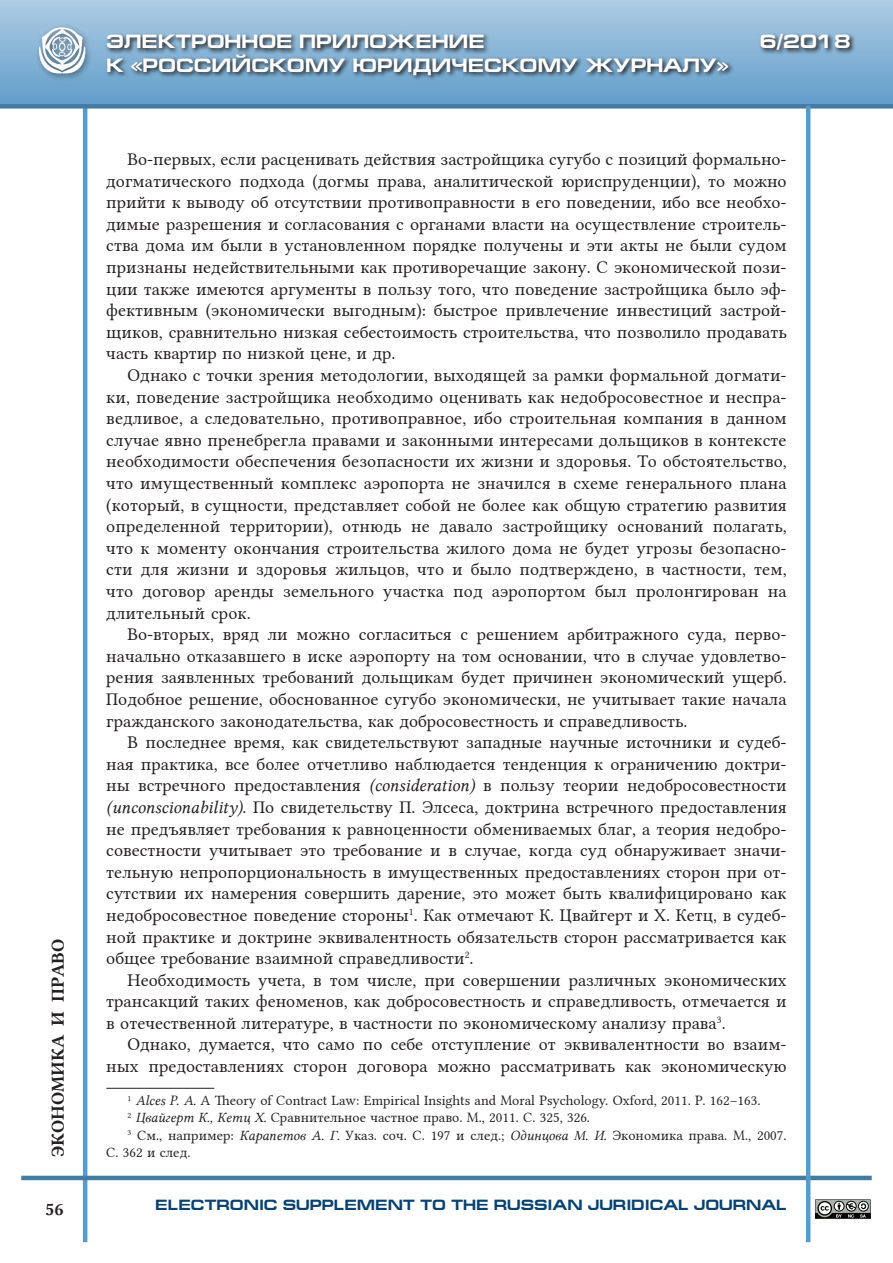
<style>
.page{position:relative;width:893px;height:1263px;background:#fff}
.page>*{position:absolute;margin:0;border:0;box-sizing:border-box;transform-origin:0 0}
.t1{font:700 19.5px "Europe Ext";color:#fff}
.Э-РЮЖ__Текст_статьи{font:18px/21.6px "Lin Libertine";color:#231f20;text-align:justify}
.t2{font:18px "Lin Libertine B";color:#231f20}
.t3{font:700 15px "Europe Ext";color:#084271}
.Э-РЮЖ__Сноска{font:14.25px/17.1px "Lin Libertine";color:#231f20}
.s1{font-family:"Lin Libertine I"}
</style>
<div class="page">
<div style="left:0;top:0;width:893px;height:106px;background:linear-gradient(to bottom,#aecce4,#619dc9)"></div>
<hr style="left:83px;top:106px;width:4px;height:1136px;background:#569bca">
<hr style="left:21px;top:1176px;width:851px;height:4px;background:#447ba3">
<div style="left:0;top:104px;width:893px;height:5px;background:#447ba3"></div>
<div style="left:35px;top:24px;width:58px;height:58px;background:#231f20;opacity:.63"></div>
<img style="left:39px;top:27px;width:49px;height:48px">
<svg style="left:105px;top:31px;width:751px;height:50px;background:#7196b2"></svg>
<hr style="left:806px;top:106px;width:4px;height:1136px;background:#569bca">
<svg style="left:815px;top:1199px;width:56px;height:20px"></svg>
<hr style="left:106px;top:1088px;width:108px;height:1px;background:#231f20">
<p class="t2" style="left:46px;top:1157px;width:219px;rotate:-90deg">ЭКОНОМИКА И ПРАВО</p>
<p class="t2" style="left:45px;top:1197px;width:20px">56</p>
<p class="t1" style="left:106px;top:31px;width:380px">ЭЛЕКТРОННОЕ ПРИЛОЖЕНИЕ</p>
<p class="t1" style="left:760px;top:31px;width:92px">6/2018</p>
<p class="t1" style="left:106px;top:54px;width:624px">К «РОССИЙСКОМУ ЮРИДИЧЕСКОМУ ЖУРНАЛУ»</p>
<p class="Э-РЮЖ__Текст_статьи" style="left:106px;top:146px;width:682px;text-indent:21px">Во-первых, если расценивать действия застройщика сугубо с позиций формально&shy;догматического подхода (догмы права, аналитической юриспруденции), то можно прийти к выводу об отсутствии противоправности в его поведении, ибо все необхо&shy;димые разрешения и согласования с органами власти на осуществление строитель&shy;ства дома им были в установленном порядке получены и эти акты не были судом признаны недействительными как противоречащие закону. С экономической пози&shy;ции также имеются аргументы в пользу того, что поведение застройщика было эф&shy;фективным (экономически выгодным): быстрое привлечение инвестиций застрой&shy;щиков, сравнительно низкая себестоимость строительства, что позволило продавать часть квартир по низкой цене, и др.</p>
<p class="Э-РЮЖ__Текст_статьи" style="left:106px;top:362px;width:682px;text-indent:21px">Однако с точки зрения методологии, выходящей за рамки формальной догмати&shy;ки, поведение застройщика необходимо оценивать как недобросовестное и неспра&shy;ведливое, а следовательно, противоправное, ибо строительная компания в данном случае явно пренебрегла правами и законными интересами дольщиков в контексте необходимости обеспечения безопасности их жизни и здоровья. То обстоятельство, что имущественный комплекс аэропорта не значился в схеме генерального плана (который, в сущности, представляет собой не более как общую стратегию развития определенной территории), отнюдь не давало застройщику оснований полагать, что к моменту окончания строительства жилого дома не будет угрозы безопасно&shy;сти для жизни и здоровья жильцов, что и было подтверждено, в частности, тем, что договор аренды земельного участка под аэропортом был пролонгирован на длительный срок.</p>
<p class="Э-РЮЖ__Текст_статьи" style="left:106px;top:621px;width:682px;text-indent:21px">Во-вторых, вряд ли можно согласиться с решением арбитражного суда, перво&shy;начально отказавшего в иске аэропорту на том основании, что в случае удовлетво&shy;рения заявленных требований дольщикам будет причинен экономический ущерб.<br>Подобное решение, обоснованное сугубо экономически, не учитывает такие начала гражданского законодательства, как добросовестность и справедливость.</p>
<p class="Э-РЮЖ__Текст_статьи" style="left:106px;top:729px;width:682px;text-indent:21px">В последнее время, как свидетельствуют западные научные источники и судеб&shy;ная практика, все более отчетливо наблюдается тенденция к ограничению доктри&shy;ны встречного предоставления <span class="s1">(consideration)</span> в пользу теории недобросовестности <span class="s1">(unconscionability)</span>. По свидетельству П. Элсеса, доктрина встречного предоставления не предъявляет требования к равноценности обмениваемых благ, а теория недобро&shy;совестности учитывает это требование и в случае, когда суд обнаруживает значи&shy;тельную непропорциональность в имущественных предоставлениях сторон при от&shy;сутствии их намерения совершить дарение, это может быть квалифицировано как недобросовестное поведение стороны<sup>1</sup>. Как отмечают К. Цвайгерт и Х. Кетц, в судеб&shy;ной практике и доктрине эквивалентность обязательств сторон рассматривается как общее требование взаимной справедливости<sup>2</sup>.</p>
<p class="Э-РЮЖ__Текст_статьи" style="left:106px;top:967px;width:682px;text-indent:21px">Необходимость учета, в том числе, при совершении различных экономических трансакций таких феноменов, как добросовестность и справедливость, отмечается и в отечественной литературе, в частности по экономическому анализу права<sup>3</sup>.</p>
<p class="Э-РЮЖ__Текст_статьи" style="left:106px;top:1032px;width:682px;text-align:right">Однако, думается, что само по себе отступление от эквивалентности во взаим&shy;ных предоставлениях сторон договора можно рассматривать как экономическую</p>
<p class="Э-РЮЖ__Сноска" style="left:128px;top:1090px;width:634px"><sup>1</sup> <span class="s1">Alces P. A.</span> A Theory of Contract Law: Empirical Insights and Moral Psychology. Oxford, 2011. P. 162–163.</p>
<p class="Э-РЮЖ__Сноска" style="left:128px;top:1108px;width:464px"><sup>2</sup> <span class="s1">Цвайгерт К., Кетц Х.</span> Сравнительное частное право. М., 2011. С. 325, 326.</p>
<p class="Э-РЮЖ__Сноска" style="left:106px;top:1125px;width:682px;text-indent:21px"><sup>3</sup> См., например: <span class="s1">Карапетов А. Г.</span> Указ. соч. С. 197 и след.; <span class="s1">Одинцова М. И.</span> Экономика права. М., 2007.<br>С. 362 и след.</p>
<p class="t3" style="left:155px;top:1196px;width:633px">ELECTRONIC SUPPLEMENT TO THE RUSSIAN JURIDICAL JOURNAL</p>
</div>
